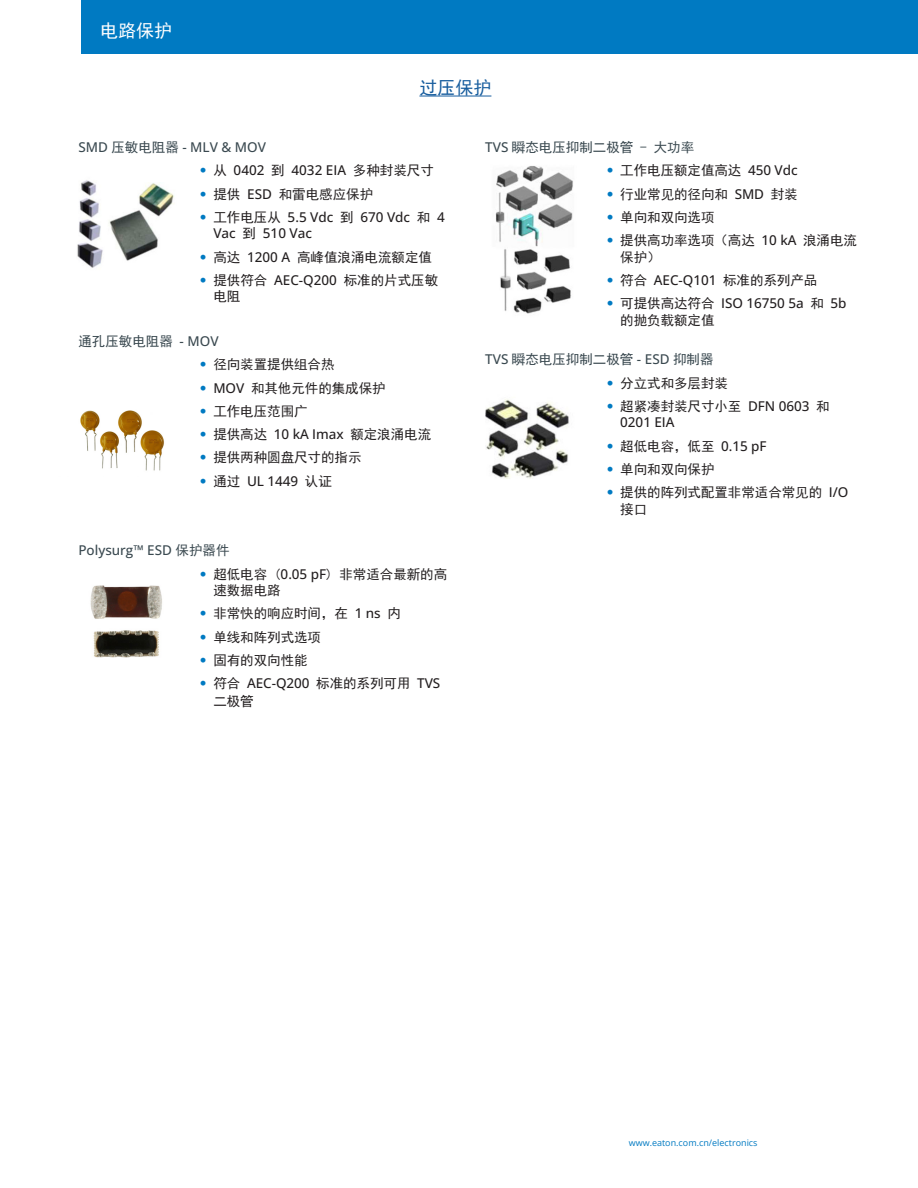
<style>
.page{position:relative;width:918px;height:1188px;background:#fff}
.page>*{position:absolute;margin:0;border:0;box-sizing:border-box;transform-origin:0 0}
.t1{font:18px "Sim Hei";color:#fff}
.Gray_Subhead{font:18px "Sim Hei";color:#175d9e}
.t2{font:13.5px/16.5px "Sim Hei";letter-spacing:-.005em;color:#231f20}
.t3{font:500 13.5px/16.5px "Open Sans";color:#231f20}
.Gray_Subhead-2{font:13.5px "Sim Hei";color:#3a4950}
.Gray_Subhead-3{font:500 13.5px "Open Sans";color:#3a4950}
._12_Backpage_Body{font:9px "Open Sans";color:#007ac2}
.s1{font-family:"Sim Hei";font-weight:400}
.s2{font-family:"Univers LT Std";font-weight:300;color:#007ac2}
.s3{font-family:"Open Sans";font-weight:500}
</style>
<div class="page">
<div style="left:82px;top:0;width:836px;height:54px;background:#007ac2"></div>
<img style="left:80px;top:410px;width:84px;height:61px">
<img style="left:77px;top:180px;width:97px;height:88px">
<img style="left:495px;top:166px;width:78px;height:148px">
<img style="left:485px;top:399px;width:84px;height:80px">
<hr style="left:419px;top:96px;width:72px;height:1px;background:#175d9e">
<img style="left:90px;top:585px;width:72px;height:73px">
<p class="t1" style="left:100px;top:22px;width:73px">电路保护</p>
<p class="Gray_Subhead" style="left:419px;top:79px;width:73px">过压保护</p>
<p class="Gray_Subhead-3" style="left:78px;top:138px;width:189px">SMD <span class="s1">压敏电阻器</span> - MLV &amp; MOV</p>
<p class="t3" style="left:200px;top:162px;width:235px"><span class="s2">•</span> <span class="s1">从</span> 0402 <span class="s1">到</span> 4032 EIA <span class="s1">多种封装尺寸</span></p>
<p class="t2" style="left:200px;top:186px;width:175px"><span class="s2">•</span> 提供 <span class="s3">ESD</span> 和雷电感应保护</p>
<p class="t3" style="left:213px;top:208px;width:233px;text-indent:-14px"><span class="s2">•</span> <span class="s1">工作电压从</span> 5.5 Vdc <span class="s1">到</span> 670 Vdc <span class="s1">和</span> 4<br>Vac <span class="s1">到</span> 510 Vac</p>
<p class="t2" style="left:200px;top:249px;width:234px"><span class="s2">•</span> 高达 <span class="s3">1200 A</span> 高峰值浪涌电流额定值</p>
<p class="t2" style="left:213px;top:272px;width:226px;text-indent:-14px"><span class="s2">•</span> 提供符合 <span class="s3">AEC-Q200</span> 标准的片式压敏电阻</p>
<p class="Gray_Subhead-2" style="left:78px;top:335px;width:142px">通孔压敏电阻器 <span class="s3">- MOV</span></p>
<p class="t2" style="left:200px;top:356px;width:136px"><span class="s2">•</span> 径向装置提供组合热</p>
<p class="t2" style="left:200px;top:380px;width:187px"><span class="s2">•</span> <span class="s3">MOV</span> 和其他元件的集成保护</p>
<p class="t2" style="left:200px;top:403px;width:109px"><span class="s2">•</span> 工作电压范围广</p>
<p class="t2" style="left:200px;top:426px;width:233px"><span class="s2">•</span> 提供高达 <span class="s3">10 kA Imax</span> 额定浪涌电流</p>
<p class="t2" style="left:200px;top:449px;width:163px"><span class="s2">•</span> 提供两种圆盘尺寸的指示</p>
<p class="t3" style="left:200px;top:472px;width:134px"><span class="s2">•</span> <span class="s1">通过</span> UL 1449 <span class="s1">认证</span></p>
<p class="Gray_Subhead-3" style="left:78px;top:541px;width:153px">Polysurg™ ESD <span class="s1">保护器件</span></p>
<p class="t2" style="left:213px;top:566px;width:235px;text-indent:-14px"><span class="s2">•</span> 超低电容 (<span class="s3">0.05 pF</span>) 非常适合最新的高速数据电路</p>
<p class="t2" style="left:200px;top:605px;width:203px"><span class="s2">•</span> 非常快的响应时间，在 <span class="s3">1 ns</span> 内</p>
<p class="t2" style="left:200px;top:629px;width:123px"><span class="s2">•</span> 单线和阵列式选项</p>
<p class="t2" style="left:200px;top:652px;width:109px"><span class="s2">•</span> 固有的双向性能</p>
<p class="t2" style="left:213px;top:674px;width:228px;line-height:18px;text-indent:-14px"><span class="s2">•</span> 符合 <span class="s3">AEC-Q200</span> 标准的系列可用 <span class="s3">TVS</span>二极管</p>
<p class="Gray_Subhead-2" style="left:485px;top:140px;width:210px"><span class="s3">TVS</span> 瞬态电压抑制二极管 - 大功率</p>
<p class="t2" style="left:607px;top:162px;width:192px"><span class="s2">•</span> 工作电压额定值高达 <span class="s3">450 Vdc</span></p>
<p class="t2" style="left:607px;top:186px;width:192px"><span class="s2">•</span> 行业常见的径向和 <span class="s3">SMD</span> 封装</p>
<p class="t2" style="left:607px;top:209px;width:109px"><span class="s2">•</span> 单向和双向选项</p>
<p class="t2" style="left:620px;top:232px;width:238px;text-indent:-14px"><span class="s2">•</span> 提供高功率选项（高达 <span class="s3">10 kA</span> 浪涌电流保护）</p>
<p class="t2" style="left:607px;top:272px;width:212px"><span class="s2">•</span> 符合 <span class="s3">AEC-Q101</span> 标准的系列产品</p>
<p class="t2" style="left:620px;top:295px;width:228px;text-indent:-14px"><span class="s2">•</span> 可提供高达符合 <span class="s3">ISO 16750 5a</span> 和 <span class="s3">5b</span>的抛负载额定值</p>
<p class="Gray_Subhead-2" style="left:485px;top:353px;width:230px"><span class="s3">TVS</span> 瞬态电压抑制二极管 <span class="s3">- ESD</span> 抑制器</p>
<p class="t2" style="left:607px;top:375px;width:123px"><span class="s2">•</span> 分立式和多层封装</p>
<p class="t3" style="left:620px;top:397px;width:211px;text-indent:-14px"><span class="s2">•</span> <span class="s1">超紧凑封装尺寸小至</span> DFN 0603 <span class="s1">和<br></span>0201 EIA</p>
<p class="t2" style="left:607px;top:438px;width:161px"><span class="s2">•</span> 超低电容，低至 <span class="s3">0.15 pF</span></p>
<p class="t2" style="left:607px;top:461px;width:109px"><span class="s2">•</span> 单向和双向保护</p>
<p class="t2" style="left:620px;top:484px;width:230px;text-indent:-14px"><span class="s2">•</span> 提供的阵列式配置非常适合常见的 <span class="s3">I/O</span>接口</p>
<p class="_12_Backpage_Body" style="left:629px;top:1136px;width:130px">www.eaton.com.cn/electronics</p>
</div>
